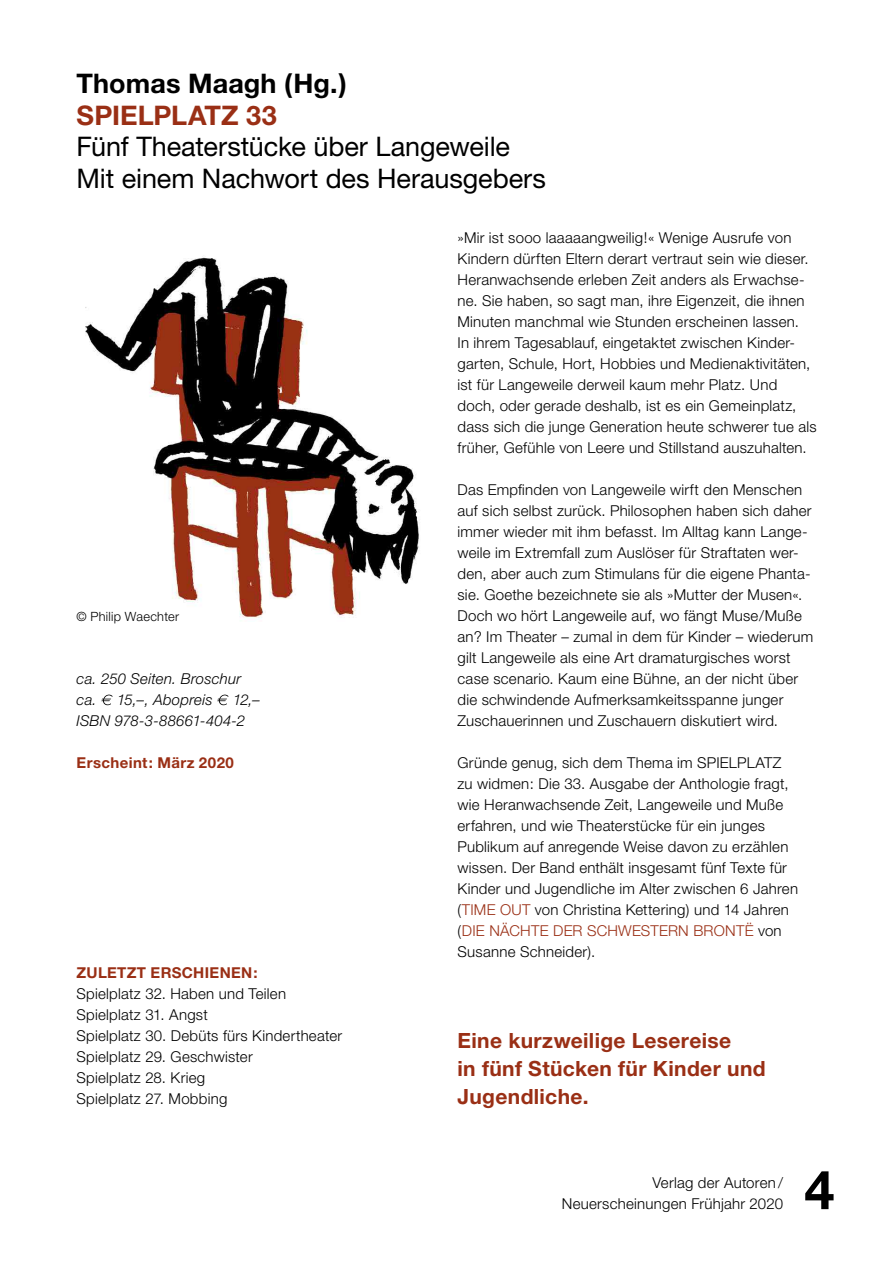
<style>
.page{position:relative;width:881px;height:1263px;background:#fff}
.page>*{position:absolute;margin:0;border:0;box-sizing:border-box;transform-origin:0 0}
.t1{font:700 54px "Helvetica Neue";color:#000}
.t2{font:27px/31.5px "Helvetica Neue";letter-spacing:-.005em;color:#000}
.t3{font:700 27px "Helvetica Neue";color:#000}
.t4{font:700 27px "Helvetica Neue";color:#9a2f15}
.t5{font:700 21px/28px "Helvetica Neue";letter-spacing:.015em;color:#9a2f15}
.t6{font:300 15px/21px "Helvetica Neue";letter-spacing:.015em;color:#000}
.t7{font:italic 300 15px/21px "Helvetica Neue";letter-spacing:.01em;color:#000}
.t8{font:700 15px "Helvetica Neue";letter-spacing:.025em;color:#9a2f15}
.t9{font:300 12.75px "Helvetica Neue";letter-spacing:.02em;color:#000}
.s1{color:#9a2f15}
</style>
<div class="page">
<svg style="left:101px;top:695px;width:12px;height:10px"></svg>
<svg style="left:217px;top:695px;width:11px;height:10px"></svg>
<img style="left:85px;top:257px;width:334px;height:361px">
<h2 class="t3" style="left:77px;top:67px;width:271px">Thomas Maagh (Hg.)</h2>
<h2 class="t4" style="left:77px;top:99px;width:201px">SPIELPLATZ 33</h2>
<h2 class="t2" style="left:77px;top:131px;width:470px">Fünf Theaterstücke über Langeweile<br>Mit einem Nachwort des Herausgebers</h2>
<p class="t9" style="left:77px;top:609px;width:104px">© Philip Waechter</p>
<p class="t7" style="left:77px;top:668px;width:166px">ca. 250 Seiten. Broschur ca. 15,–, Abopreis</p>
<p class="t7" style="left:77px;top:689px;width:185px;text-indent:156px">12,–<br>ISBN 978-3-88661-404-2</p>
<p class="t8" style="left:77px;top:753px;width:159px">Erscheint: März 2020</p>
<p class="t8" style="left:77px;top:963px;width:182px">ZULETZT ERSCHIENEN:</p>
<p class="t6" style="left:77px;top:983px;width:267px">Spielplatz 32. Haben und Teilen<br>Spielplatz 31. Angst<br>Spielplatz 30. Debüts fürs Kindertheater<br>Spielplatz 29. Geschwister<br>Spielplatz 28. Krieg<br>Spielplatz 27. Mobbing</p>
<p class="t6" style="left:457px;top:227px;width:360px">»Mir ist sooo laaaaangweilig!« Wenige Ausrufe von Kindern dürften Eltern derart vertraut sein wie dieser.<br>Heranwachsende erleben Zeit anders als Erwachse&shy;ne. Sie haben, so sagt man, ihre Eigenzeit, die ihnen Minuten manchmal wie Stunden erscheinen lassen.<br>In ihrem Tagesablauf, eingetaktet zwischen Kinder&shy;garten, Schule, Hort, Hobbies und Medienaktivitäten, ist für Langeweile derweil kaum mehr Platz. Und doch, oder gerade deshalb, ist es ein Gemeinplatz, dass sich die junge Generation heute schwerer tue als früher, Gefühle von Leere und Stillstand auszuhalten.</p>
<p class="t6" style="left:457px;top:479px;width:357px">Das Empfinden von Langeweile wirft den Menschen auf sich selbst zurück. Philosophen haben sich daher immer wieder mit ihm befasst. Im Alltag kann Lange&shy;weile im Extremfall zum Auslöser für Straftaten wer&shy;den, aber auch zum Stimulans für die eigene Phanta&shy;sie. Goethe bezeichnete sie als »Mutter der Musen«.<br>Doch wo hört Langeweile auf, wo fängt Muse/Muße an? Im Theater – zumal in dem für Kinder – wiederum gilt Langeweile als eine Art dramaturgisches worst case scenario. Kaum eine Bühne, an der nicht über die schwindende Aufmerksamkeitsspanne junger Zuschauerinnen und Zuschauern diskutiert wird.</p>
<p class="t6" style="left:457px;top:752px;width:342px">Gründe genug, sich dem Thema im SPIELPLATZ zu widmen: Die 33. Ausgabe der Anthologie fragt, wie Heranwachsende Zeit, Langeweile und Muße erfahren, und wie Theaterstücke für ein junges Publikum auf anregende Weise davon zu erzählen wissen. Der Band enthält insgesamt fünf Texte für Kinder und Jugendliche im Alter zwischen 6 Jahren (<span class="s1">TIME OUT</span> von Christina Kettering) und 14 Jahren (<span class="s1">DIE NÄCHTE DER SCHWESTERN BRONTË</span> von Susanne Schneider).</p>
<h3 class="t5" style="left:457px;top:1026px;width:309px">Eine kurzweilige Lesereise<br>in fünf Stücken für Kinder und<br>Jugendliche.</h3>
<p class="t6" style="left:561px;top:1172px;width:223px;text-align:right">Verlag der Autoren /<br>Neuerscheinungen Frühjahr 2020</p>
<h1 class="t1" style="left:804px;top:1156px;width:32px">4</h1>
</div>
